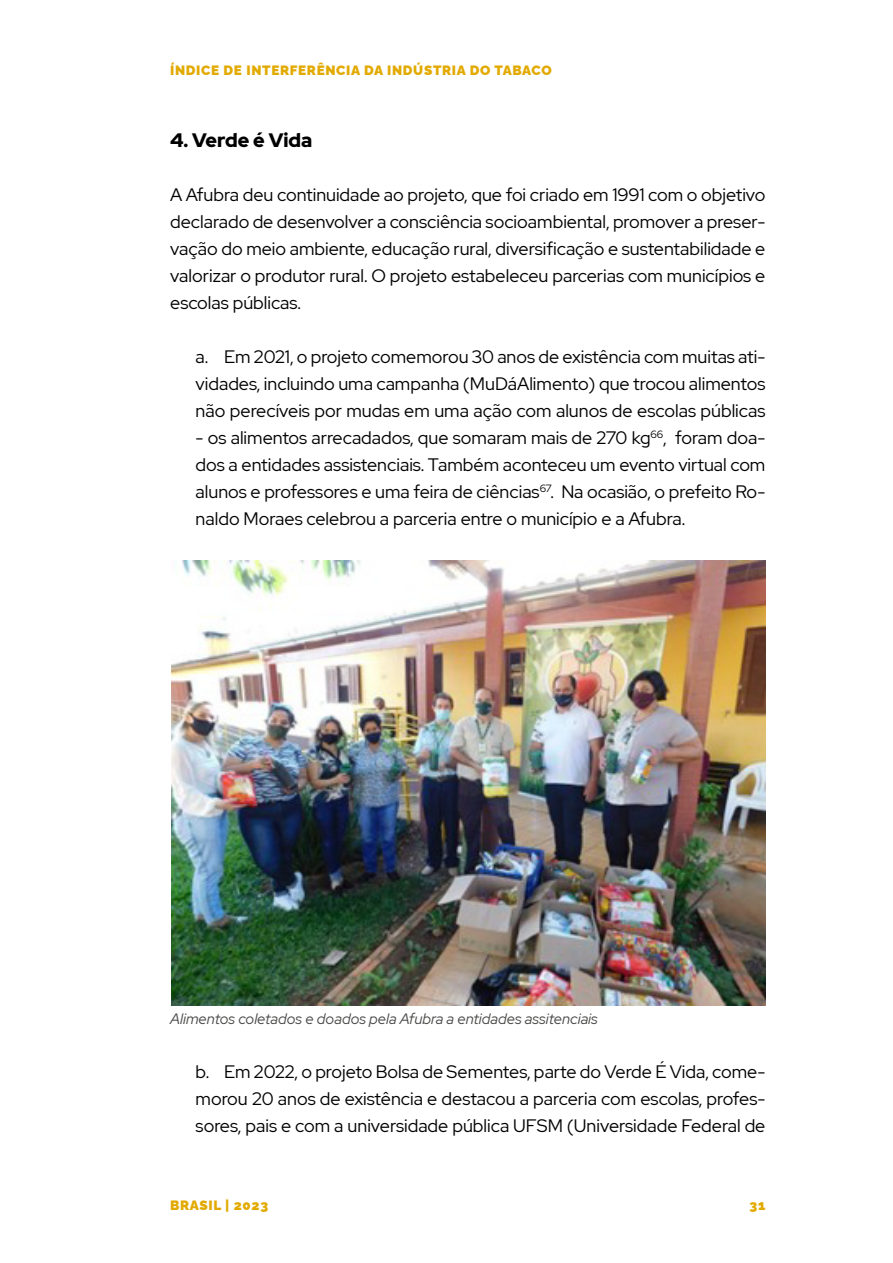
<style>
.page{position:relative;width:893px;height:1263px;background:#fff}
.page>*{position:absolute;margin:0;border:0;box-sizing:border-box;transform-origin:0 0}
.t1{font:900 19.5px "Red Hat Display";color:#000}
.t2{font:18px/27px "Red Hat Display";color:#000;text-align:justify}
.t3{font:italic 15px "Red Hat Display";color:#4a4a49}
.t4{font:100 13.5px "Raleway";letter-spacing:.05em;color:#e2aa00}
</style>
<div class="page">
<img style="left:172px;top:560px;width:593px;height:446px">
<p class="t4" style="left:170px;top:60px;width:383px">ÍNDICE DE INTERFERÊNCIA DA INDÚSTRIA DO TABACO</p>
<p class="t1" style="left:170px;top:128px;width:144px">4. Verde é Vida</p>
<p class="t2" style="left:170px;top:181px;width:597px">A Afubra deu continuidade ao projeto, que foi criado em 1991 com o objetivo declarado de desenvolver a consciência socioambiental, promover a preser&shy;vação do meio ambiente, educação rural, diversificação e sustentabilidade e valorizar o produtor rural. O projeto estabeleceu parcerias com municípios e escolas públicas.</p>
<p class="t2" style="left:196px;top:343px;width:571px">a. Em 2021, o projeto comemorou 30 anos de existência com muitas ati&shy;vidades, incluindo uma campanha (MuDáAlimento) que trocou alimentos não perecíveis por mudas em uma ação com alunos de escolas públicas</p>
<p class="t2" style="left:196px;top:424px;width:571px">- os alimentos arrecadados, que somaram mais de 270 kg<sup>66</sup>, foram doa&shy;dos a entidades assistenciais. Também aconteceu um evento virtual com alunos e professores e uma feira de ciências<sup>67</sup>. Na ocasião, o prefeito Ro&shy;naldo Moraes celebrou a parceria entre o município e a Afubra.</p>
<p class="t3" style="left:170px;top:1009px;width:429px">Alimentos coletados e doados pela Afubra a entidades assitenciais</p>
<p class="t2" style="left:196px;top:1058px;width:571px">b. Em 2022, o projeto Bolsa de Sementes, parte do Verde É Vida, come&shy;morou 20 anos de existência e destacou a parceria com escolas, profes&shy;sores, pais e com a universidade pública UFSM (Universidade Federal de</p>
<p class="t4" style="left:170px;top:1194px;width:100px">BRASIL | 2023</p>
<p class="t4" style="left:749px;top:1194px;width:17px">31</p>
</div>
